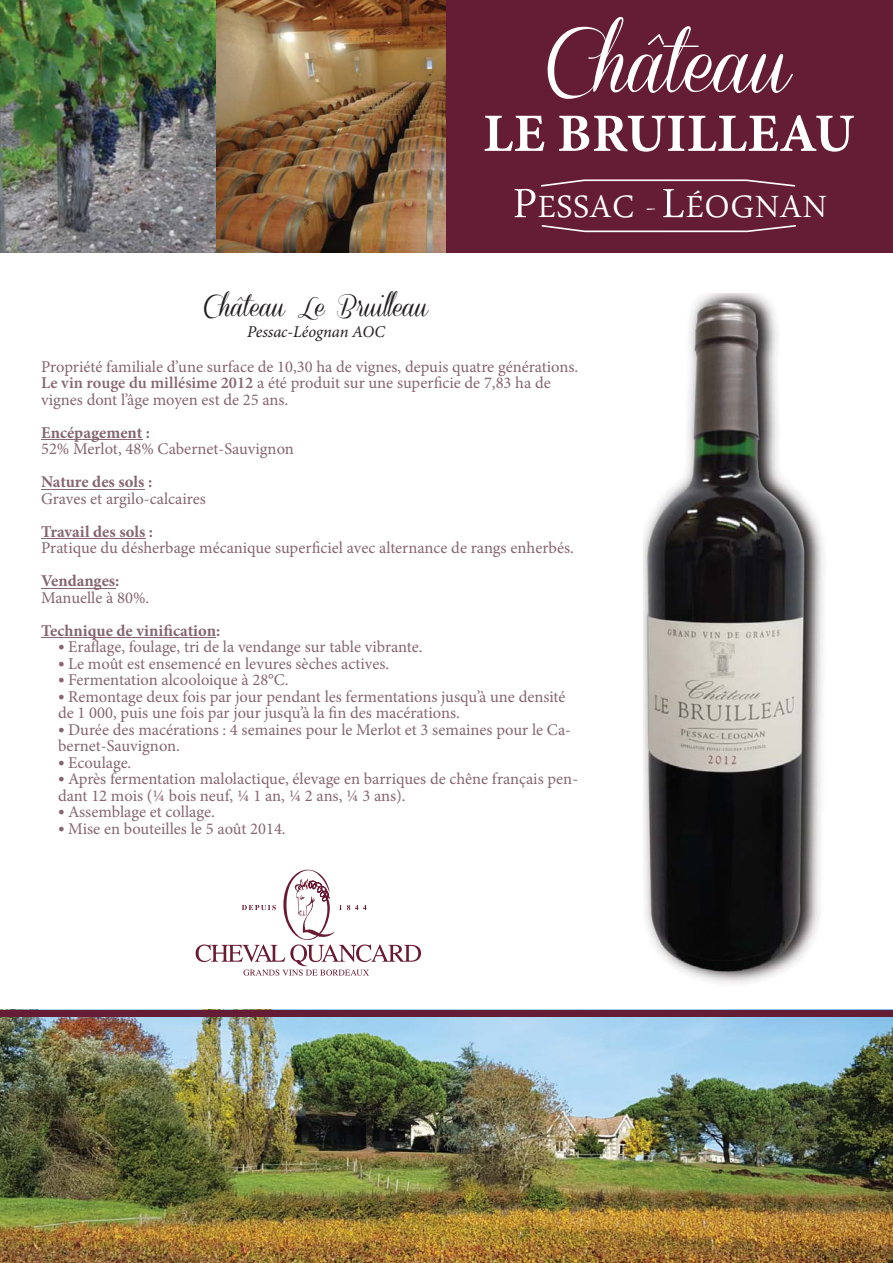
<style>
.page{position:relative;width:893px;height:1263px;background:#fff}
.page>*{position:absolute;margin:0;border:0;box-sizing:border-box;transform-origin:0 0}
.t1{font:72px "Coneria Script Demo";color:#fff}
.t2{font:700 54px "Minion Pro";letter-spacing:.01em;color:#fff}
.t3{font:45px "Arabic Typesetting";letter-spacing:.025em;color:#fff}
.t4{font:24px "Coneria Script Demo";color:#231f20}
.t5{font:16.5px/16.5px "Minion Pro";color:#856571}
.t6{font:700 16.5px "Minion Pro";color:#856571}
.t7{font:italic 16.5px "Minion Pro";letter-spacing:-.005em;color:#231f20}
.s1{font-size:60px}
.s2{font-weight:600}
.s3{font-family:"Corbel";font-size:15px}
</style>
<div class="page">
<img style="left:0;top:0;width:217px;height:253px">
<img style="left:0;top:1016px;width:893px;height:247px">
<div style="left:0;top:1010px;width:893px;height:6px;background:#641d35"></div>
<img style="left:217px;top:0;width:229px;height:253px">
<div style="left:446px;top:0;width:447px;height:253px;background:#641d35"></div>
<img style="left:643px;top:293px;width:181px;height:691px">
<svg style="left:541px;top:179px;width:254px;height:8px"></svg>
<svg style="left:541px;top:225px;width:255px;height:7px"></svg>
<hr style="left:41px;top:439px;width:101px;height:1px;background:#856571">
<hr style="left:41px;top:489px;width:103px;height:1px;background:#856571">
<hr style="left:41px;top:538px;width:104px;height:1px;background:#856571">
<hr style="left:41px;top:588px;width:74px;height:1px;background:#856571">
<hr style="left:41px;top:637px;width:175px;height:1px;background:#856571">
<svg style="left:196px;top:870px;width:225px;height:106px"></svg>
<h3 class="t4" style="left:204px;top:298px;width:226px">Château Le Bruilleau</h3>
<p class="t7" style="left:247px;top:325px;width:139px">Pessac-Léognan AOC</p>
<h1 class="t1" style="left:546px;top:37px;width:246px">Château</h1>
<h2 class="t2" style="left:483px;top:112px;width:372px">LE BRUILLEAU</h2>
<h3 class="t3" style="left:513px;top:186px;width:315px"><span class="s1">P</span>ESSAC -<span class="s1">L</span>ÉOGNAN</h3>
<p class="t5" style="left:41px;top:360px;width:538px">Propriété familiale d’une surface de 10,30 ha de vignes, depuis quatre générations.<br><span class="s2">Le vin rouge du millésime 2012</span> a été produit sur une superficie de 7,83 ha de vignes dont l’âge moyen est de 25 ans.</p>
<p class="t6" style="left:41px;top:426px;width:111px">Encépagement :</p>
<p class="t5" style="left:41px;top:442px;width:254px">52% Merlot, 48% Cabernet-Sauvignon</p>
<p class="t6" style="left:41px;top:476px;width:113px">Nature des sols :</p>
<p class="t5" style="left:41px;top:492px;width:166px">Graves et argilo-calcaires</p>
<p class="t6" style="left:41px;top:525px;width:114px">Travail des sols :</p>
<p class="t5" style="left:41px;top:541px;width:534px">Pratique du désherbage mécanique superficiel avec alternance de rangs enherbés.</p>
<p class="t6" style="left:41px;top:575px;width:80px">Vendanges:</p>
<p class="t5" style="left:41px;top:591px;width:110px">Manuelle à 80%.</p>
<p class="t6" style="left:41px;top:624px;width:181px">Technique de vinification:</p>
<p class="t5" style="left:58px;top:640px;width:366px"><span class="s3">•</span> Eraflage, foulage, tri de la vendange sur table vibrante.</p>
<p class="t5" style="left:58px;top:657px;width:333px"><span class="s3">•</span> Le moût est ensemencé en levures sèches actives.</p>
<p class="t5" style="left:58px;top:673px;width:232px"><span class="s3">•</span> Fermentation alcooloique à 28°C.</p>
<p class="t5" style="left:58px;top:690px;width:509px"><span class="s3">•</span> Remontage deux fois par jour pendant les fermentations jusqu’à une densité de 1 000, puis une fois par jour jusqu’à la fin des macérations.</p>
<p class="t5" style="left:58px;top:723px;width:514px"><span class="s3">•</span> Durée des macérations : 4 semaines pour le Merlot et 3 semaines pour le Ca&shy;bernet-Sauvignon.</p>
<p class="t5" style="left:58px;top:756px;width:75px"><span class="s3">•</span> Ecoulage.</p>
<p class="t5" style="left:58px;top:772px;width:521px"><span class="s3">•</span> Après fermentation malolactique, élevage en barriques de chêne français pen&shy;dant 12 mois (¼ bois neuf, ¼ 1 an, ¼ 2 ans, ¼ 3 ans).</p>
<p class="t5" style="left:58px;top:805px;width:158px"><span class="s3">•</span> Assemblage et collage.</p>
<p class="t5" style="left:58px;top:822px;width:229px"><span class="s3">•</span> Mise en bouteilles le 5 août 2014.</p>
</div>
